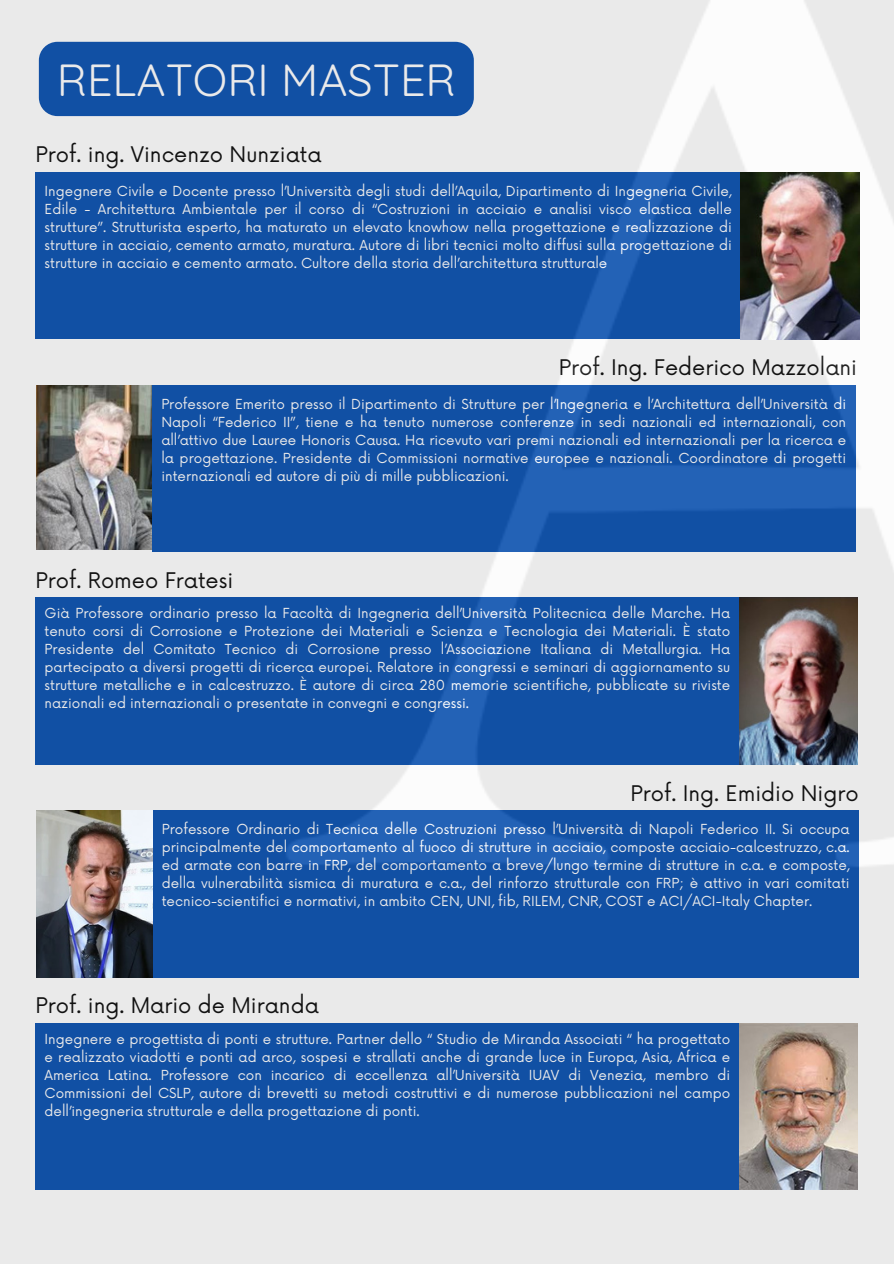
<style>
.page{position:relative;width:894px;height:1264px;background:#fff}
.page>*{position:absolute;margin:0;border:0;box-sizing:border-box;transform-origin:0 0}
.t1{font:45px "Quicksand";color:#fff}
.t2{font:21px "Now";color:#000}
.t3{font:13.5px/18px "Now";color:#fff;text-align:justify}
</style>
<div class="page">
<img style="left:0;top:0;width:893px;height:1263px">
<img style="left:740px;top:172px;width:118px;height:167px">
<img style="left:739px;top:598px;width:118px;height:166px">
<img style="left:36px;top:385px;width:116px;height:164px">
<img style="left:36px;top:810px;width:116px;height:167px">
<img style="left:739px;top:1023px;width:118px;height:166px">
<h2 class="t1" style="left:57px;top:51px;width:400px">RELATORI MASTER</h2>
<h2 class="t2" style="left:36px;top:143px;width:287px">Prof. ing. Vincenzo Nunziata</h2>
<h2 class="t3" style="left:45px;top:183px;width:688px">Ingegnere Civile e Docente presso l’Università degli studi dell’Aquila, Dipartimento di Ingegneria Civile, Edile - Architettura Ambientale per il corso di “Costruzioni in acciaio e analisi visco elastica delle strutture”. Strutturista esperto, ha maturato un elevato knowhow nella progettazione e realizzazione di strutture in acciaio, cemento armato, muratura. Autore di libri tecnici molto diffusi sulla progettazione di strutture in acciaio e cemento armato. Cultore della storia dell’architettura strutturale</h2>
<p class="t2" style="left:558px;top:356px;width:300px">Prof. Ing. Federico Mazzolani</p>
<p class="t3" style="left:161px;top:396px;width:686px">Professore Emerito presso il Dipartimento di Strutture per l’Ingegneria e l’Architettura dell’Università di Napoli “Federico II”, tiene e ha tenuto numerose conferenze in sedi nazionali ed internazionali, con all’attivo due Lauree Honoris Causa. Ha ricevuto vari premi nazionali ed internazionali per la ricerca e la progettazione. Presidente di Commissioni normative europee e nazionali. Coordinatore di progetti internazionali ed autore di più di mille pubblicazioni.</p>
<p class="t2" style="left:36px;top:568px;width:199px">Prof. Romeo Fratesi</p>
<p class="t3" style="left:45px;top:604px;width:687px">Già Professore ordinario presso la Facoltà di Ingegneria dell’Università Politecnica delle Marche. Ha tenuto corsi di Corrosione e Protezione dei Materiali e Scienza e Tecnologia dei Materiali. È stato Presidente del Comitato Tecnico di Corrosione presso l’Associazione Italiana di Metallurgia. Ha partecipato a diversi progetti di ricerca europei. Relatore in congressi e seminari di aggiornamento su strutture metalliche e in calcestruzzo. È autore di circa 280 memorie scientifiche, pubblicate su riviste nazionali ed internazionali o presentate in convegni e congressi.</p>
<p class="t2" style="left:630px;top:781px;width:230px">Prof. Ing. Emidio Nigro</p>
<h1 class="t3" style="left:162px;top:821px;width:689px">Professore Ordinario di Tecnica delle Costruzioni presso l’Università di Napoli Federico II. Si occupa principalmente del comportamento al fuoco di strutture in acciaio, composte acciaio-calcestruzzo, c.a. ed armate con barre in FRP, del comportamento a breve/lungo termine di strutture in c.a. e composte, della vulnerabilità sismica di muratura e c.a., del rinforzo strutturale con FRP; è attivo in vari comitati tecnico-scientifici e normativi, in ambito CEN, UNI, fib, RILEM, CNR, COST e ACI/ACI-Italy Chapter.</h1>
<p class="t2" style="left:36px;top:993px;width:285px">Prof. ing. Mario de Miranda</p>
<p class="t3" style="left:45px;top:1030px;width:687px">Ingegnere e progettista di ponti e strutture. Partner dello “ Studio de Miranda Associati “ ha progettato e realizzato viadotti e ponti ad arco, sospesi e strallati anche di grande luce in Europa, Asia, Africa e America Latina. Professore con incarico di eccellenza all’Università IUAV di Venezia, membro di Commissioni del CSLP, autore di brevetti su metodi costruttivi e di numerose pubblicazioni nel campo dell’ingegneria strutturale e della progettazione di ponti.</p>
</div>
